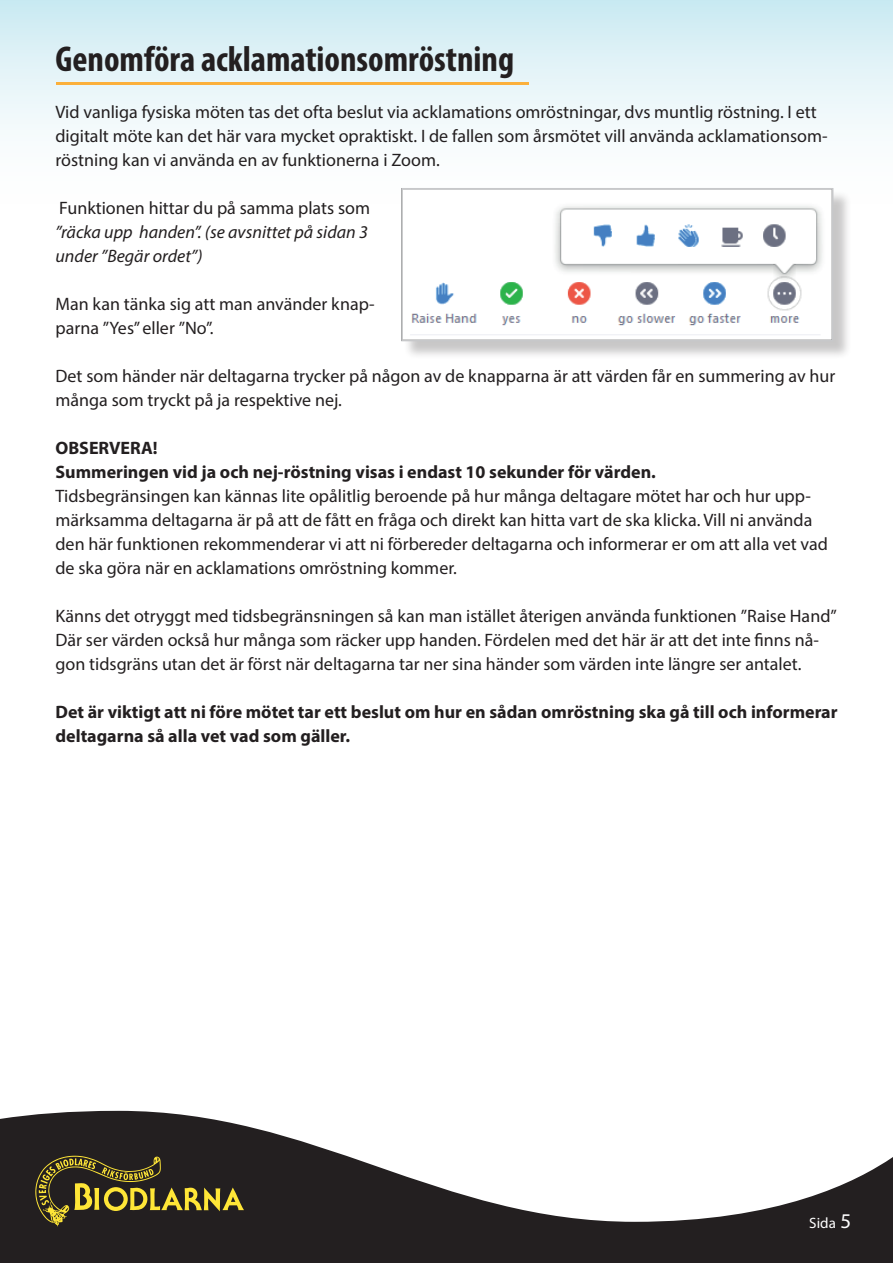
<style>
.page{position:relative;width:893px;height:1263px;background:#fff}
.page>*{position:absolute;margin:0;border:0;box-sizing:border-box;transform-origin:0 0}
.t1{font:700 condensed 36px "Myriad Pro";color:#231f20}
.t2{font:18px/24px "Myriad Pro";color:#231f20}
.t3{font:700 18px/24px "Myriad Pro";color:#231f20}
.t4{font:italic 18px/24px "Myriad Pro";color:#231f20}
.t5{font:15px "Myriad Pro";color:#fff}
.s1{font-size:21px}
</style>
<div class="page">
<svg style="left:0;top:1111px;width:893px;height:152px;fill:#231f20"></svg>
<svg style="left:35px;top:1156px;width:209px;height:70px;background:#4d4524"></svg>
<div style="left:0;top:0;width:893px;height:216px;background:linear-gradient(to bottom,#cfecf3,#fff)"></div>
<hr style="left:56px;top:82px;width:473px;height:3px;background:#fbb03b">
<div style="left:403px;top:190px;width:449px;height:170px;background:#231f20;opacity:.25"></div>
<img style="left:404px;top:191px;width:426px;height:147px">
<div style="left:401px;top:188px;width:432px;height:153px;border:2px solid #c7c8ca"></div>
<h1 class="t1" style="left:56px;top:37px;width:460px">Genomföra acklamationsomröstning</h1>
<p class="t2" style="left:56px;top:100px;width:774px">Vid vanliga fysiska möten tas det ofta beslut via acklamations omröstningar, dvs muntlig röstning. I ett digitalt möte kan det här vara mycket opraktiskt. I de fallen som årsmötet vill använda acklamationsom&shy;röstning kan vi använda en av funktionerna i Zoom.</p>
<p class="t2" style="left:59px;top:196px;width:312px">Funktionen hittar du på samma plats som</p>
<p class="t4" style="left:56px;top:220px;width:314px">”räcka upp handen”. (se avsnittet på sidan 3 under ”Begär ordet”)</p>
<p class="t2" style="left:56px;top:292px;width:321px">Man kan tänka sig att man använder knap&shy;parna ”Yes” eller ”No”.</p>
<p class="t2" style="left:56px;top:364px;width:781px">Det som händer när deltagarna trycker på någon av de knapparna är att värden får en summering av hur många som tryckt på ja respektive nej.</p>
<p class="t3" style="left:56px;top:435px;width:602px">OBSERVERA!<br>Summeringen vid ja och nej-röstning visas i endast 10 sekunder för värden.</p>
<p class="t2" style="left:56px;top:484px;width:774px">Tidsbegränsingen kan kännas lite opålitlig beroende på hur många deltagare mötet har och hur upp&shy;märksamma deltagarna är på att de fått en fråga och direkt kan hitta vart de ska klicka. Vill ni använda den här funktionen rekommenderar vi att ni förbereder deltagarna och informerar er om att alla vet vad de ska göra när en acklamations omröstning kommer.</p>
<p class="t2" style="left:56px;top:604px;width:783px">Känns det otryggt med tidsbegränsningen så kan man istället återigen använda funktionen ”Raise Hand”<br>Där ser värden också hur många som räcker upp handen. Fördelen med det här är att det inte finns nå&shy;gon tidsgräns utan det är först när deltagarna tar ner sina händer som värden inte längre ser antalet.</p>
<p class="t3" style="left:56px;top:699px;width:784px">Det är viktigt att ni före mötet tar ett beslut om hur en sådan omröstning ska gå till och informerar deltagarna så alla vet vad som gäller.</p>
<p class="t5" style="left:809px;top:1214px;width:43px">Sida <span class="s1">5</span></p>
</div>
